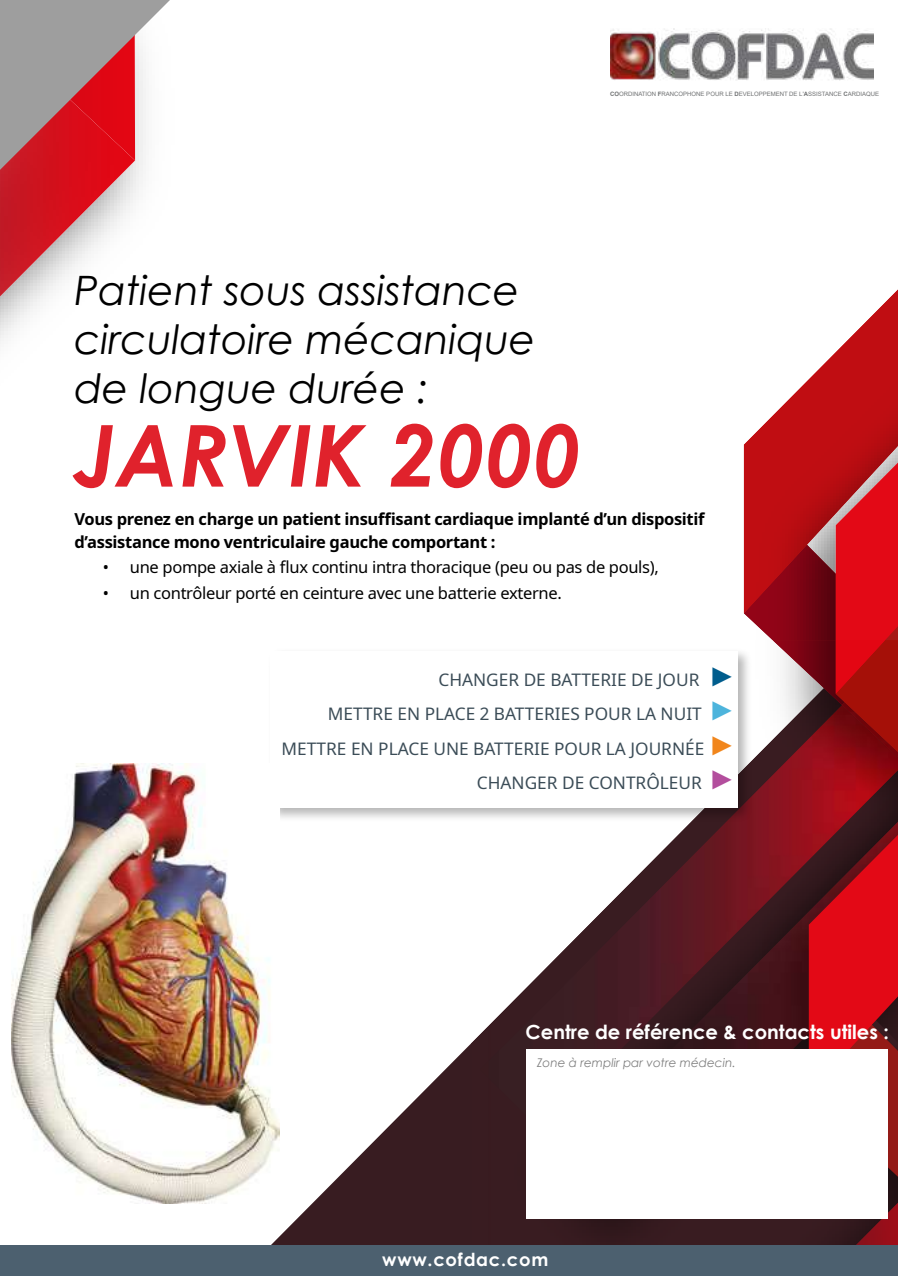
<style>
.page{position:relative;width:898px;height:1276px;background:#fff}
.page>*{position:absolute;margin:0;border:0;box-sizing:border-box;transform-origin:0 0}
.t1{font:italic 700 85.5px "Century Gothic";color:#e0222c}
.t2{font:italic 40.5px/48.6px "Century Gothic";color:#000}
.t3{font:700 19.5px "Century Gothic";color:#fff}
.t4{font:700 18px "Century Gothic";letter-spacing:.04em;color:#fff}
.t5{font:17.25px/34.5px "Noto Sans";color:#3b4c57;text-align:right}
.t6{font:700 16.5px/22.5px "Noto Sans";letter-spacing:-.02em;color:#000}
.t7{font:16.5px "Noto Sans";letter-spacing:-.02em;color:#000}
.t8{font:italic 12px "Century Gothic";color:#808080}
.t9{font:6px "Arial";color:#707273}
.s1{font-weight:700}
.s2{font-family:"Arial";font-size:27px;color:#005d8d}
.s3{font-family:"Arial";font-size:27px;color:#4db4dc}
.s4{font-family:"Arial";font-size:27px;color:#f1861c}
.s5{font-family:"Arial";font-size:27px;color:#b34e9d}
</style>
<div class="page">
<svg style="left:271px;top:1043px;width:200px;height:202px;fill:#381c21"></svg>
<img style="left:743px;top:290px;width:154px;height:172px">
<svg style="left:743px;top:462px;width:154px;height:178px;background:#bb1a23"></svg>
<div style="left:471px;top:1026px;width:17px;height:219px;background:#391c21"></div>
<img style="left:480px;top:1061px;width:8px;height:17px">
<div style="left:488px;top:1130px;width:367px;height:115px;background:#391c21"></div>
<img style="left:772px;top:640px;width:63px;height:65px">
<img style="left:488px;top:705px;width:409px;height:425px">
<img style="left:841px;top:752px;width:56px;height:5px">
<img style="left:835px;top:640px;width:62px;height:112px">
<img style="left:835px;top:640px;width:49px;height:54px">
<img style="left:571px;top:821px;width:326px;height:381px">
<svg style="left:808px;top:835px;width:89px;height:341px;background:#b50d16"></svg>
<img style="left:855px;top:1202px;width:42px;height:43px">
<img style="left:0;top:170px;width:135px;height:126px">
<svg style="left:0;top:0;width:170px;height:170px"></svg>
<div style="left:0;top:1245px;width:897px;height:31px;background:#4c606f"></div>
<div style="left:526px;top:1049px;width:361px;height:170px;background:#fff"></div>
<img style="left:610px;top:29px;width:263px;height:52px">
<div style="left:267px;top:648px;width:484px;height:174px;background:#000;opacity:.29"></div>
<div style="left:270px;top:651px;width:467px;height:156px;background:#fff"></div>
<img style="left:11px;top:763px;width:269px;height:441px">
<p class="t9" style="left:609px;top:90px;width:270px"><span class="s1">CO</span>ORDINATION <span class="s1">F</span>RANCOPHONE POUR LE <span class="s1">D</span>EVELOPPEMENT DE L'<span class="s1">A</span>SSISTANCE <span class="s1">C</span>ARDIAQUE</p>
<h2 class="t2" style="left:74px;top:266px;width:462px">Patient sous assistance circulatoire mécanique de longue durée :</h2>
<h1 class="t1" style="left:74px;top:391px;width:508px">JARVIK 2000</h1>
<p class="t6" style="left:74px;top:508px;width:631px">Vous prenez en charge un patient insuffisant cardiaque implanté d’un dispositif d’assistance mono ventriculaire gauche comportant :</p>
<p class="t7" style="left:103px;top:556px;width:557px">• une pompe axiale à flux continu intra thoracique (peu ou pas de pouls),</p>
<p class="t7" style="left:103px;top:581px;width:460px">• un contrôleur porté en ceinture avec une batterie externe.</p>
<p class="t5" style="left:281px;top:663px;width:455px">CHANGER DE BATTERIE DE JOUR <span class="s2">►<br></span>METTRE EN PLACE 2 BATTERIES POUR LA NUIT <span class="s3">► </span>METTRE EN PLACE UNE BATTERIE POUR LA JOURNÉE <span class="s4">► </span>CHANGER DE CONTRÔLEUR <span class="s5">►</span></p>
<p class="t3" style="left:525px;top:1017px;width:364px">Centre de référence &amp; contacts utiles :</p>
<p class="t8" style="left:536px;top:1054px;width:200px">Zone à remplir par votre médecin.</p>
<p class="t4" style="left:382px;top:1245px;width:167px">www.cofdac.com</p>
</div>
